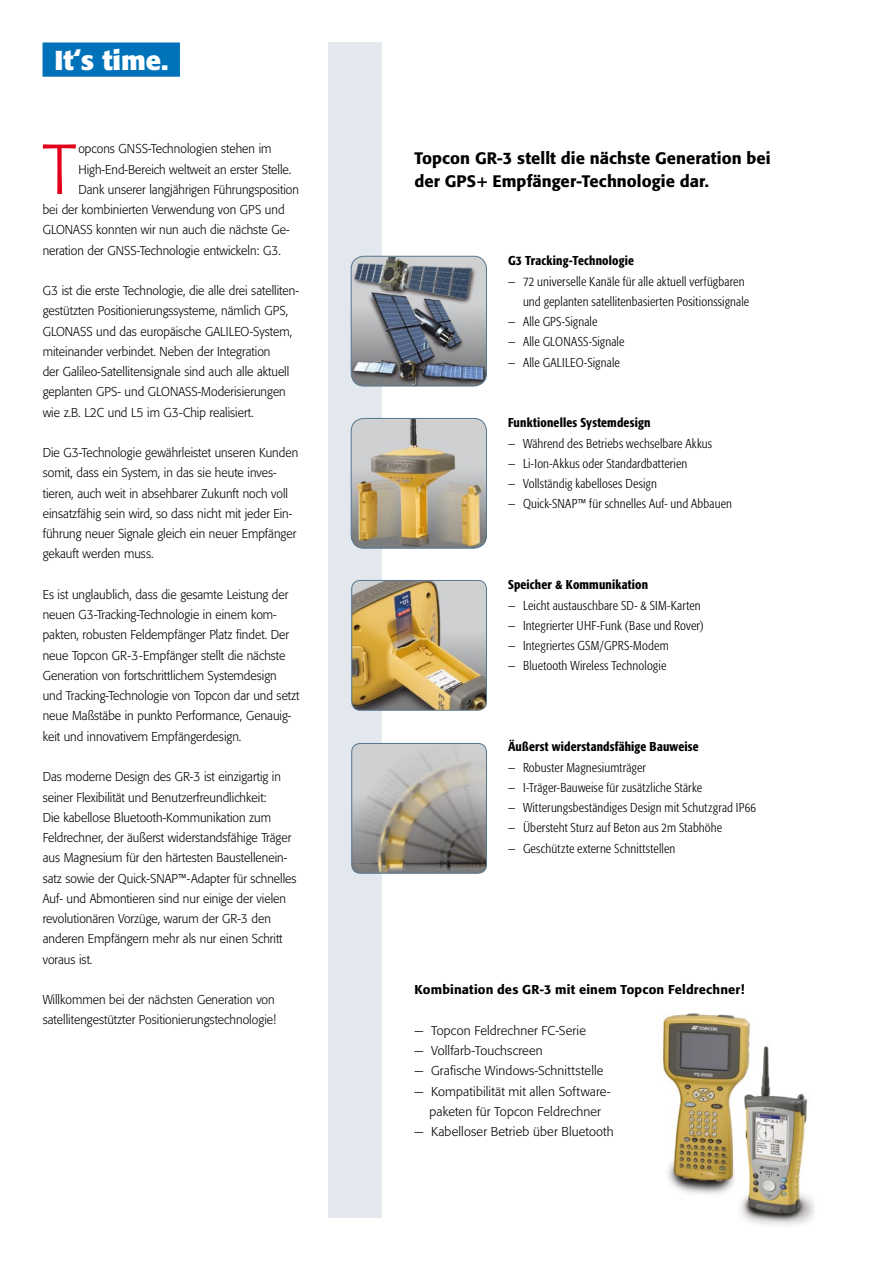
<style>
.page{position:relative;width:893px;height:1263px;background:#fff}
.page>*{position:absolute;margin:0;border:0;box-sizing:border-box;transform-origin:0 0}
.t1{font:300 69.9px "Formata";color:#e2001a;scale:.95 1}
.t2{font:700 27.15px "Formata";color:#fff}
.t3{font:500 16.5px/23.2px "Formata";color:#000}
.t4{font:300 12.75px/20.2px "Formata";color:#000;scale:.95 1}
.t5{font:300 condensed 12.75px/20.2px "Formata";letter-spacing:.01em;color:#000}
.t6{font:300 12.75px/20.2px "Formata";color:#000;text-align:center}
.t7{font:500 condensed 12.75px "Formata";letter-spacing:.015em;color:#000}
.t8{font:500 12.75px "Formata";letter-spacing:.01em;color:#000}
</style>
<div class="page">
<img style="left:663px;top:1013px;width:151px;height:212px">
<div style="left:328px;top:43px;width:54px;height:1175px;background:#e2e8ee"></div>
<img style="left:351px;top:256px;width:135px;height:130px;border-radius:13px">
<div style="left:351px;top:256px;width:136px;height:130px;border:1px solid #537690;border-radius:13px"></div>
<img style="left:351px;top:418px;width:135px;height:130px;border-radius:13px">
<div style="left:351px;top:418px;width:136px;height:131px;border:1px solid #537690;border-radius:13px"></div>
<img style="left:352px;top:580px;width:134px;height:130px;border-radius:9px">
<div style="left:351px;top:580px;width:136px;height:131px;border:1px solid #537690;border-radius:9px"></div>
<img style="left:352px;top:743px;width:134px;height:130px;border-radius:9px">
<div style="left:351px;top:743px;width:136px;height:130px;border:1px solid #537690;border-radius:9px"></div>
<div style="left:43px;top:42px;width:137px;height:35px;background:#0072ba"></div>
<h2 class="t2" style="left:54px;top:44px;width:116px">It‘s time.</h2>
<h1 class="t1" style="left:43px;top:128px;width:36px">T</h1>
<p class="t4" style="left:78px;top:139px;width:205px">opcons GNSS-Technologien stehen im</p>
<p class="t4" style="left:78px;top:159px;width:226px">High-End-Bereich weltweit an erster Stelle.</p>
<p class="t4" style="left:78px;top:179px;width:234px">Dank unserer langjährigen Führungsposition</p>
<p class="t4" style="left:43px;top:200px;width:256px">bei der kombinierten Verwendung von GPS und</p>
<p class="t4" style="left:43px;top:220px;width:261px">GLONASS konnten wir nun auch die nächste Ge-</p>
<p class="t4" style="left:43px;top:240px;width:252px">neration der GNSS-Technologie entwickeln: G3.</p>
<p class="t4" style="left:43px;top:281px;width:271px">G3 ist die erste Technologie, die alle drei satelliten&shy;gestützten Positionierungssysteme, nämlich GPS, GLONASS und das europäische GALILEO-System, miteinander verbindet. Neben der Integration<br>der Galileo-Satellitensignale sind auch alle aktuell geplanten GPS- und GLONASS-Moderisierungen wie z.B. L2C und L5 im G3-Chip realisiert.</p>
<p class="t4" style="left:43px;top:443px;width:270px">Die G3-Technologie gewährleistet unseren Kunden somit, dass ein System, in das sie heute inves&shy;tieren, auch weit in absehbarer Zukunft noch voll einsatzfähig sein wird, so dass nicht mit jeder Ein&shy;führung neuer Signale gleich ein neuer Empfänger gekauft werden muss.</p>
<p class="t4" style="left:43px;top:584px;width:272px">Es ist unglaublich, dass die gesamte Leistung der neuen G3-Tracking-Technologie in einem kom&shy;pakten, robusten Feldempfänger Platz findet. Der neue Topcon GR-3-Empfänger stellt die nächste Generation von fortschrittlichem Systemdesign und Tracking-Technologie von Topcon dar und setzt neue Maßstäbe in punkto Performance, Genauig&shy;keit und innovativem Empfängerdesign.</p>
<p class="t4" style="left:43px;top:767px;width:269px">Das moderne Design des GR-3 ist einzigartig in seiner Flexibilität und Benutzerfreundlichkeit:<br>Die kabellose Bluetooth-Kommunikation zum Feldrechner, der äußerst widerstandsfähige Träger aus Magnesium für den härtesten Baustellenein&shy;satz sowie der Quick-SNAP™-Adapter für schnelles Auf- und Abmontieren sind nur einige der vielen revolutionären Vorzüge, warum der GR-3 den anderen Empfängern mehr als nur einen Schritt voraus ist.</p>
<p class="t4" style="left:43px;top:989px;width:247px">Willkommen bei der nächsten Generation von satellitengestützter Positionierungstechnologie!</p>
<p class="t3" style="left:414px;top:146px;width:358px">Topcon GR-3 stellt die nächste Generation bei der GPS+ Empfänger-Technologie dar.</p>
<p class="t7" style="left:508px;top:253px;width:127px">G3 Tracking-Technologie</p>
<p class="t5" style="left:523px;top:271px;width:228px;text-indent:-15px">— 72 universelle Kanäle für alle aktuell verfügbaren und geplanten satellitenbasierten Positionssignale</p>
<p class="t5" style="left:508px;top:312px;width:91px">— Alle GPS-Signale</p>
<p class="t5" style="left:508px;top:332px;width:118px">— Alle GLONASS-Signale</p>
<p class="t5" style="left:508px;top:352px;width:113px">— Alle Galileo-Signale</p>
<p class="t7" style="left:508px;top:415px;width:144px">Funktionelles Systemdesign</p>
<p class="t5" style="left:508px;top:433px;width:206px">— Während des Betriebs wechselbare Akkus</p>
<p class="t5" style="left:508px;top:453px;width:181px">— Li-Ion-Akkus oder Standardbatterien</p>
<p class="t5" style="left:508px;top:474px;width:150px">— Vollständig kabelloses Design</p>
<p class="t5" style="left:508px;top:494px;width:226px">— Quick-SNAP™ für schnelles Auf- und Abbauen</p>
<p class="t7" style="left:508px;top:577px;width:142px">Speicher &amp; Kommunikation</p>
<p class="t5" style="left:508px;top:595px;width:194px">— Leicht austauschbare SD- &amp; SIM-Karten</p>
<p class="t5" style="left:508px;top:615px;width:197px">— Integrierter UHF-Funk (Base und Rover)</p>
<p class="t5" style="left:508px;top:636px;width:162px">— Integriertes GSM/GPRS-Modem</p>
<p class="t5" style="left:508px;top:656px;width:160px">— Bluetooth Wireless Technologie</p>
<p class="t7" style="left:508px;top:739px;width:192px">Äußerst widerstandsfähige Bauweise</p>
<p class="t5" style="left:508px;top:757px;width:139px">— Robuster Magnesiumträger</p>
<p class="t5" style="left:508px;top:777px;width:196px">— I-Träger-Bauweise für zusätzliche Stärke</p>
<p class="t5" style="left:508px;top:798px;width:250px">— Witterungsbeständiges Design mit Schutzgrad IP66</p>
<p class="t5" style="left:508px;top:818px;width:216px">— Übersteht Sturz auf Beton aus 2m Stabhöhe</p>
<p class="t5" style="left:508px;top:838px;width:169px">— Geschützte externe Schnittstellen</p>
<p class="t8" style="left:415px;top:982px;width:331px">Kombination des GR-3 mit einem Topcon Feldrechner!</p>
<p class="t6" style="left:415px;top:1020px;width:173px">— Topcon Feldrechner FC-Serie</p>
<p class="t6" style="left:415px;top:1041px;width:130px">— Vollfarb-Touchscreen</p>
<p class="t6" style="left:415px;top:1061px;width:190px">— Grafische Windows-Schnittstelle</p>
<p class="t6" style="left:415px;top:1081px;width:197px">— Kompatibilität mit allen Software&shy;paketen für Topcon Feldrechner</p>
<p class="t6" style="left:415px;top:1122px;width:201px">— Kabelloser Betrieb über Bluetooth</p>
</div>
